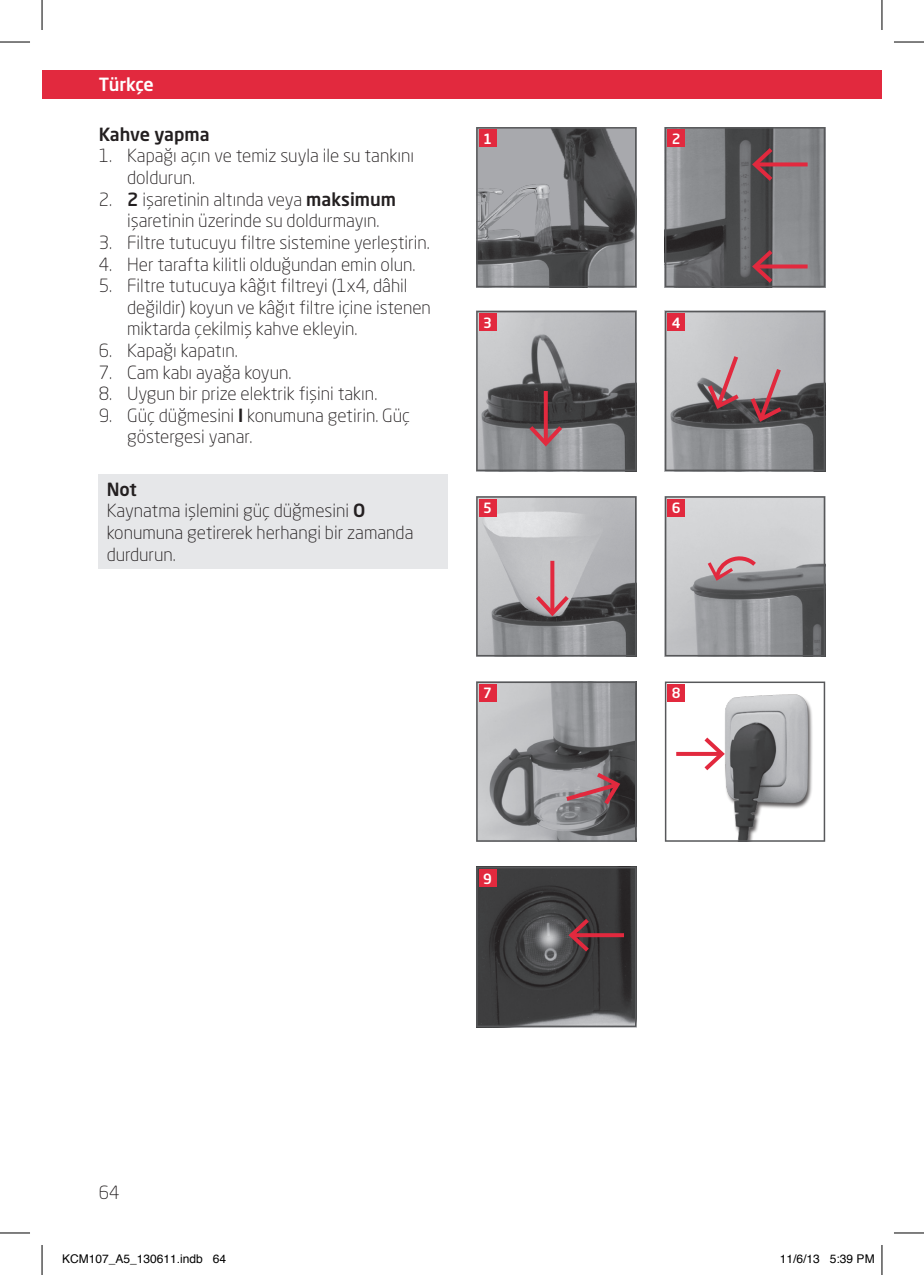
<style>
.page{position:relative;width:924px;height:1275px;background:#fff}
.page>*{position:absolute;margin:0;border:0;box-sizing:border-box;transform-origin:0 0}
.t1{font:300 18px/21.6px "Neo Sans W1 G";color:#231f20}
.t2{font:500 18px "Neo Sans W1 G";letter-spacing:-.01em;color:#231f20}
.t3{font:500 18px "Neo Sans W1 G";letter-spacing:-.015em;color:#fff}
.t4{font:500 14px "Neo Sans W1 G";color:#fff}
.t5{font:12px "Helvetica";color:#000}
.s1{font-weight:500}
</style>
<div class="page">
<div style="left:42px;top:70px;width:839px;height:29px;background:#e2293e"></div>
<svg style="left:476px;top:127px;width:160px;height:160px;background:#767779"></svg>
<div style="left:479px;top:130px;width:17px;height:17px;background:#e2293e"></div>
<svg style="left:664px;top:127px;width:160px;height:160px;background:#736f71"></svg>
<div style="left:667px;top:130px;width:17px;height:17px;background:#e2293e"></div>
<svg style="left:476px;top:311px;width:160px;height:160px;background:#8c8a8d"></svg>
<div style="left:479px;top:314px;width:17px;height:17px;background:#e2293e"></div>
<svg style="left:664px;top:311px;width:160px;height:160px;background:#9a9598"></svg>
<div style="left:667px;top:314px;width:17px;height:17px;background:#e2293e"></div>
<svg style="left:476px;top:496px;width:160px;height:160px;background:#a4a2a4"></svg>
<div style="left:479px;top:499px;width:17px;height:17px;background:#e2293e"></div>
<svg style="left:664px;top:496px;width:160px;height:160px;background:#aaa8ab"></svg>
<div style="left:667px;top:499px;width:17px;height:17px;background:#e2293e"></div>
<svg style="left:476px;top:681px;width:160px;height:160px;background:#918f92"></svg>
<div style="left:479px;top:684px;width:17px;height:17px;background:#e2293e"></div>
<svg style="left:664px;top:681px;width:160px;height:160px"></svg>
<div style="left:667px;top:684px;width:17px;height:17px;background:#e2293e"></div>
<svg style="left:476px;top:867px;width:160px;height:160px;background:#454243"></svg>
<div style="left:479px;top:869px;width:17px;height:17px;background:#e2293e"></div>
<div style="left:99px;top:474px;width:348px;height:94px;background:#e6e7e9"></div>
<hr style="left:0;top:42px;width:30px;height:1px;background:#000">
<hr style="left:893px;top:42px;width:30px;height:1px;background:#000">
<hr style="left:0;top:1232px;width:30px;height:1px;background:#000">
<hr style="left:893px;top:1232px;width:30px;height:1px;background:#000">
<hr style="left:42px;top:0;width:1px;height:30px;background:#000">
<hr style="left:42px;top:1245px;width:1px;height:30px;background:#000">
<hr style="left:881px;top:0;width:1px;height:30px;background:#000">
<hr style="left:881px;top:1245px;width:1px;height:30px;background:#000">
<p class="t3" style="left:99px;top:73px;width:57px">Türkçe</p>
<p class="t2" style="left:99px;top:123px;width:112px">Kahve yapma</p>
<p class="t1" style="left:127px;top:145px;width:288px;text-indent:-28px">1. Kapağı açın ve temiz suyla ile su tankını doldurun.</p>
<p class="t1" style="left:127px;top:188px;width:270px;text-indent:-28px">2. <span class="s1">2</span> işaretinin altında veya <span class="s1">maksimum </span>işaretinin üzerinde su doldurmayın.</p>
<p class="t1" style="left:99px;top:231px;width:332px">3. Filtre tutucuyu filtre sistemine yerleştirin.</p>
<p class="t1" style="left:99px;top:253px;width:318px">4. Her tarafta kilitli olduğundan emin olun.</p>
<p class="t1" style="left:127px;top:274px;width:305px;text-indent:-28px">5. Filtre tutucuya kâğıt filtreyi (1x4, dâhil değildir) koyun ve kâğıt filtre içine istenen miktarda çekilmiş kahve ekleyin.</p>
<p class="t1" style="left:99px;top:339px;width:140px">6. Kapağı kapatın.</p>
<p class="t1" style="left:99px;top:361px;width:194px">7. Cam kabı ayağa koyun.</p>
<p class="t1" style="left:99px;top:382px;width:280px">8. Uygun bir prize elektrik fişini takın.</p>
<p class="t1" style="left:127px;top:404px;width:284px;text-indent:-28px">9. Güç düğmesini <span class="s1">I</span> konumuna getirin. Güç göstergesi yanar.</p>
<p class="t1" style="left:107px;top:478px;width:308px"><span class="s1">Not<br></span>Kaynatma işlemini güç düğmesini <span class="s1">O </span>konumuna getirerek herhangi bir zamanda durdurun.</p>
<p class="t4" style="left:483px;top:130px;width:10px">1</p>
<p class="t4" style="left:671px;top:130px;width:10px">2</p>
<p class="t4" style="left:483px;top:313px;width:10px">3</p>
<p class="t4" style="left:671px;top:313px;width:10px">4</p>
<p class="t4" style="left:483px;top:499px;width:10px">5</p>
<p class="t4" style="left:671px;top:499px;width:10px">6</p>
<p class="t4" style="left:483px;top:684px;width:10px">7</p>
<p class="t4" style="left:671px;top:684px;width:10px">8</p>
<p class="t4" style="left:483px;top:869px;width:10px">9</p>
<p class="t1" style="left:99px;top:1181px;width:22px">64</p>
<p class="t5" style="left:62px;top:1249px;width:166px">KCM107_A5_130611.indb 64</p>
<p class="t5" style="left:779px;top:1249px;width:96px">11/6/13 5:39 PM</p>
</div>
